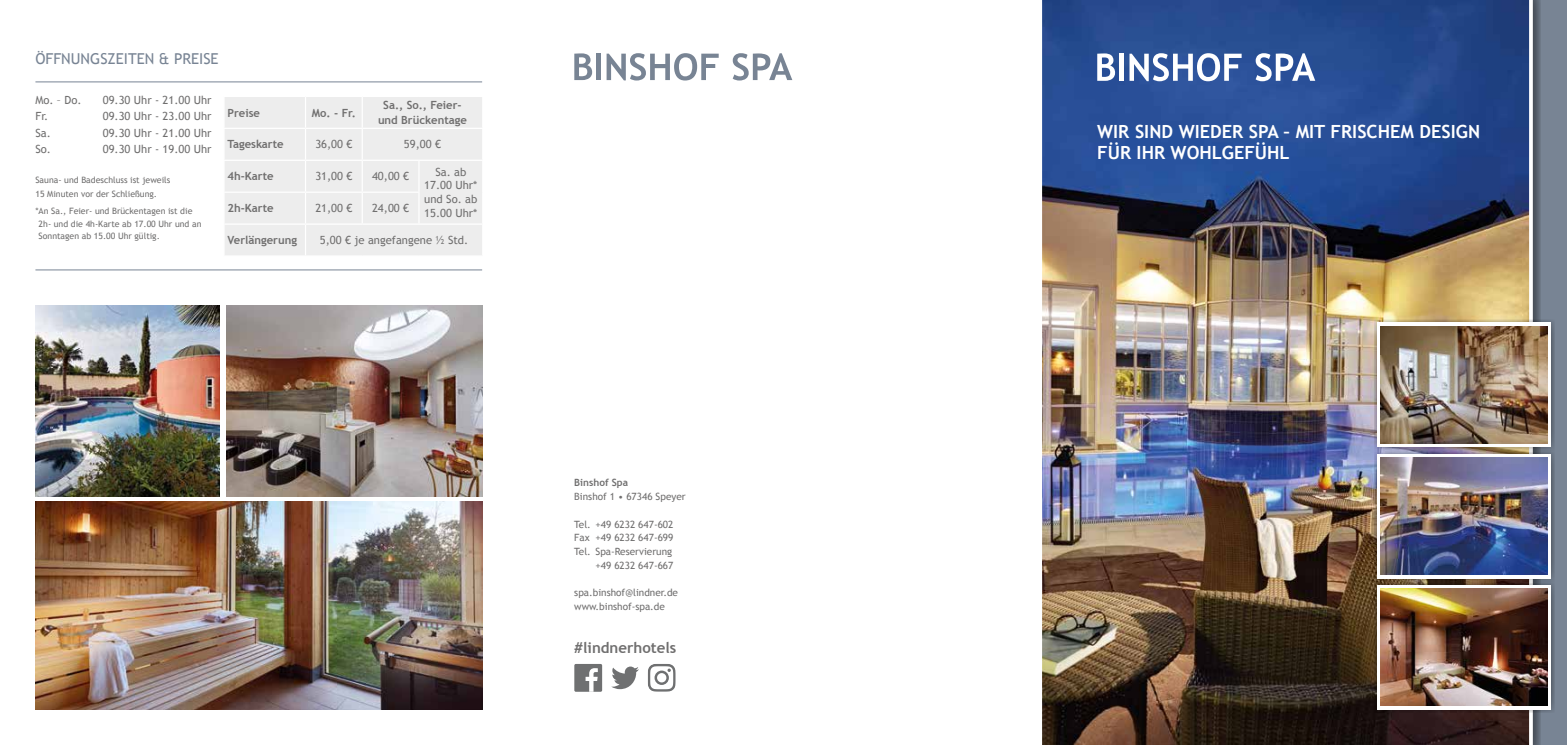
<style>
.page{position:relative;width:1567px;height:745px;background:#fff}
.page>*{position:absolute;margin:0;border:0;box-sizing:border-box;transform-origin:0 0}
.t1{font:700 18.12px/21.2px "Trebuchet MS";color:#fff}
.t2{font:15px "Trebuchet MS";color:#788494}
.t3{font:700 15px "Trebuchet MS";color:#706f6f}
.t4{font:11.25px/13.8px "Trebuchet MS";color:#706f6f;text-align:center}
.t5{font:700 11.25px/15px "Trebuchet MS";color:#706f6f;text-align:center}
.t6{font:10px/13.8px "Trebuchet MS";color:#706f6f;text-align:right}
.t7{font:700 10px "Trebuchet MS";color:#706f6f}
.t8{font:8.75px/12.5px "Trebuchet MS";color:#706f6f}
</style>
<div class="page">
<img style="left:227px;top:305px;width:255px;height:191px">
<div style="left:1044px;top:0;width:522px;height:744px;background:#788494"></div>
<svg style="left:1532px;top:0;width:8px;height:744px;background:#676f79"></svg>
<img style="left:1042px;top:0;width:490px;height:744px">
<svg style="left:1373px;top:319px;width:181px;height:131px;background:#a59d95"></svg>
<svg style="left:1373px;top:581px;width:181px;height:131px;background:#655a52"></svg>
<svg style="left:1373px;top:450px;width:181px;height:131px;background:#867e80"></svg>
<svg style="left:1377px;top:322px;width:173px;height:124px;background:#ece9e5"></svg>
<svg style="left:1377px;top:585px;width:173px;height:124px;background:#e7e3e2"></svg>
<svg style="left:1377px;top:454px;width:173px;height:124px;background:#e1e4ec"></svg>
<img style="left:1380px;top:326px;width:167px;height:117px">
<img style="left:1380px;top:588px;width:167px;height:117px">
<img style="left:1380px;top:457px;width:167px;height:117px">
<svg style="left:574px;top:53px;width:18px;height:27px"></svg>
<div style="left:596px;top:54px;width:5px;height:26px;background:#788494"></div>
<svg style="left:606px;top:53px;width:112px;height:27px"></svg>
<svg style="left:732px;top:53px;width:60px;height:27px"></svg>
<svg style="left:647px;top:664px;width:28px;height:27px"></svg>
<svg style="left:611px;top:666px;width:28px;height:22px"></svg>
<div style="left:574px;top:663px;width:28px;height:28px;background:#6f7071;border-radius:2px"></div>
<svg style="left:585px;top:668px;width:12px;height:23px"></svg>
<svg style="left:1097px;top:53px;width:17px;height:28px"></svg>
<hr style="left:1119px;top:54px;width:4px;height:27px;background:#fff">
<svg style="left:1129px;top:53px;width:112px;height:28px;background:#889dc6"></svg>
<svg style="left:1255px;top:53px;width:60px;height:28px;background:#869bc4"></svg>
<div style="left:225px;top:97px;width:257px;height:158px;background:#ededed"></div>
<hr style="left:305px;top:97px;width:1px;height:31px;background:#fff">
<hr style="left:361px;top:97px;width:2px;height:31px;background:#fff">
<hr style="left:223px;top:128px;width:82px;height:1px;background:#fff">
<hr style="left:305px;top:128px;width:57px;height:1px;background:#fff">
<hr style="left:305px;top:129px;width:1px;height:30px;background:#fff">
<hr style="left:362px;top:128px;width:57px;height:1px;background:#fff">
<hr style="left:361px;top:129px;width:2px;height:30px;background:#fff">
<hr style="left:419px;top:128px;width:64px;height:1px;background:#fff">
<hr style="left:223px;top:159px;width:82px;height:2px;background:#fff">
<hr style="left:305px;top:159px;width:57px;height:2px;background:#fff">
<hr style="left:305px;top:161px;width:1px;height:30px;background:#fff">
<hr style="left:362px;top:159px;width:57px;height:2px;background:#fff">
<hr style="left:361px;top:161px;width:2px;height:30px;background:#fff">
<hr style="left:419px;top:159px;width:64px;height:2px;background:#fff">
<hr style="left:418px;top:161px;width:1px;height:30px;background:#fff">
<hr style="left:223px;top:191px;width:82px;height:2px;background:#fff">
<hr style="left:305px;top:191px;width:57px;height:2px;background:#fff">
<hr style="left:305px;top:193px;width:1px;height:30px;background:#fff">
<hr style="left:362px;top:191px;width:57px;height:2px;background:#fff">
<hr style="left:361px;top:193px;width:2px;height:30px;background:#fff">
<hr style="left:418px;top:193px;width:1px;height:30px;background:#fff">
<hr style="left:223px;top:223px;width:82px;height:1px;background:#fff">
<hr style="left:305px;top:223px;width:57px;height:1px;background:#fff">
<hr style="left:305px;top:224px;width:1px;height:31px;background:#fff">
<hr style="left:362px;top:223px;width:57px;height:1px;background:#fff">
<hr style="left:419px;top:223px;width:64px;height:1px;background:#fff">
<hr style="left:35px;top:269px;width:447px;height:1px;background:#788494">
<hr style="left:35px;top:81px;width:447px;height:1px;background:#788494">
<img style="left:35px;top:501px;width:447px;height:208px">
<img style="left:35px;top:305px;width:185px;height:191px">
<h2 class="t2" style="left:35px;top:50px;width:185px">ÖFFNUNGSZEITEN &amp; PREISE</h2>
<p class="t4" style="left:35px;top:93px;width:48px">Mo. – Do.</p>
<p class="t4" style="left:103px;top:93px;width:110px">09.30 Uhr - 21.00 Uhr</p>
<p class="t4" style="left:35px;top:110px;width:14px">Fr.</p>
<p class="t4" style="left:103px;top:110px;width:110px">09.30 Uhr - 23.00 Uhr</p>
<p class="t4" style="left:35px;top:126px;width:17px">Sa.</p>
<p class="t4" style="left:103px;top:126px;width:110px">09.30 Uhr - 21.00 Uhr</p>
<p class="t4" style="left:35px;top:142px;width:17px">So.</p>
<p class="t4" style="left:103px;top:142px;width:110px">09.30 Uhr - 19.00 Uhr</p>
<p class="t8" style="left:35px;top:173px;width:136px;line-height:13.8px">Sauna- und Badeschluss ist jeweils<br>15 Minuten vor der Schließung.</p>
<p class="t8" style="left:39px;top:205px;width:164px;text-indent:-3px">*An Sa., Feier- und Brückentagen ist die<br>2h- und die 4h-Karte ab 17.00 Uhr und an<br>Sonntagen ab 15.00 Uhr gültig.</p>
<p class="t5" style="left:227px;top:105px;width:34px">Preise</p>
<p class="t5" style="left:312px;top:105px;width:45px">Mo. - Fr.</p>
<p class="t5" style="left:378px;top:97px;width:90px">Sa., So., Feier&shy;und Brückentage</p>
<p class="t5" style="left:227px;top:137px;width:58px">Tageskarte</p>
<p class="t4" style="left:315px;top:138px;width:38px">36,00 €</p>
<p class="t4" style="left:404px;top:138px;width:38px">59,00 €</p>
<p class="t5" style="left:227px;top:169px;width:48px">4h-Karte</p>
<p class="t4" style="left:315px;top:169px;width:38px">31,00 €</p>
<p class="t4" style="left:372px;top:169px;width:38px">40,00 €</p>
<p class="t4" style="left:424px;top:165px;width:55px">Sa. ab<br>17.00 Uhr* und So. ab<br>15.00 Uhr*</p>
<p class="t5" style="left:227px;top:201px;width:48px">2h-Karte</p>
<p class="t4" style="left:315px;top:201px;width:38px">21,00 €</p>
<p class="t4" style="left:372px;top:201px;width:38px">24,00 €</p>
<p class="t5" style="left:227px;top:232px;width:71px">Verlängerung</p>
<p class="t4" style="left:320px;top:233px;width:150px">5,00 € je angefangene ½ Std.</p>
<p class="t7" style="left:574px;top:476px;width:55px">Binshof Spa</p>
<p class="t6" style="left:574px;top:489px;width:113px">Binshof 1 • 67346 Speyer</p>
<p class="t6" style="left:574px;top:517px;width:101px">Tel. +49 6232 647-602<br>Fax +49 6232 647-699<br>Tel. Spa-Reservierung +49 6232 647-667</p>
<p class="t6" style="left:574px;top:585px;width:105px;text-align:left">spa.binshof@lindner.de www.binshof-spa.de</p>
<h2 class="t3" style="left:574px;top:637px;width:103px">#lindnerhotels</h2>
<h1 class="t1" style="left:1097px;top:120px;width:384px">WIR SIND WIEDER SPA – MIT FRISCHEM DESIGN<br>FÜR IHR WOHLGEFÜHL</h1>
</div>
